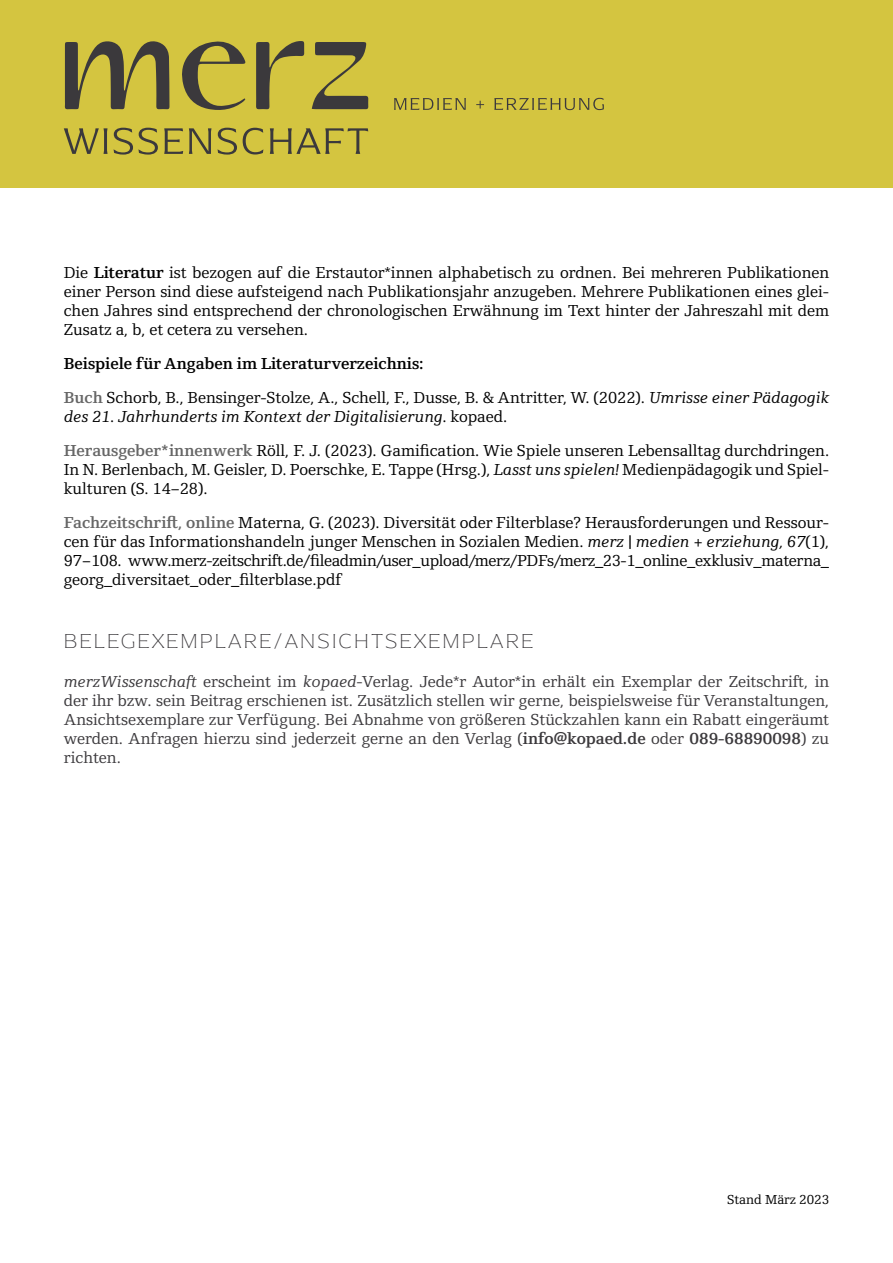
<style>
.page{position:relative;width:893px;height:1263px;background:#fff}
.page>*{position:absolute;margin:0;border:0;box-sizing:border-box;transform-origin:0 0}
.t1{font:100 21px "Arpona";letter-spacing:.1em;color:#3b393c}
.t2{font:16.5px/19px "Foundry Origin";color:#000}
.t3{font:16.5px/19px "Foundry Origin";color:#3b393c;text-align:justify}
.t4{font:13.5px "Foundry Origin";color:#000}
.s1{font-weight:600}
.s2{font-weight:600;color:#666}
.s3{font-style:italic}
</style>
<div class="page">
<div style="left:0;top:0;width:893px;height:187px;background:#d4c540"></div>
<svg style="left:394px;top:98px;width:210px;height:12px"></svg>
<svg style="left:65px;top:41px;width:104px;height:68px"></svg>
<svg style="left:312px;top:42px;width:56px;height:67px"></svg>
<svg style="left:182px;top:41px;width:64px;height:69px"></svg>
<svg style="left:256px;top:41px;width:48px;height:68px"></svg>
<svg style="left:64px;top:128px;width:304px;height:27px"></svg>
<p class="t2" style="left:64px;top:263px;width:767px;text-align:justify">Die <span class="s1">Literatur</span> ist bezogen auf die Erstautor*innen alphabetisch zu ordnen. Bei mehreren Publikationen einer Person sind diese aufsteigend nach Publikationsjahr anzugeben. Mehrere Publikationen eines glei&shy;chen Jahres sind entsprechend der chronologischen Erwähnung im Text hinter der Jahreszahl mit dem Zusatz a, b, et cetera zu versehen.</p>
<p class="t2" style="left:64px;top:346px;width:767px;line-height:33.9px"><span class="s1">Beispiele für Angaben im Literaturverzeichnis:<br></span><span class="s2">Buch</span> Schorb, B., Bensinger-Stolze, A., Schell, F., Dusse, B. &amp; Antritter, W. (2022). <span class="s3">Umrisse einer Pädagogik</span></p>
<p class="t2" style="left:64px;top:399px;width:767px;line-height:33.9px"><span class="s3">des 21. Jahrhunderts im Kontext der Digitalisierung</span>. kopaed.<br><span class="s2">Herausgeber*innenwerk</span> Röll, F. J. (2023). Gamification. Wie Spiele unseren Lebensalltag durchdringen.</p>
<p class="t2" style="left:64px;top:460px;width:767px">In N. Berlenbach, M. Geisler, D. Poerschke, E. Tappe (Hrsg.), <span class="s3">Lasst uns spielen!</span> Medienpädagogik und Spiel&shy;kulturen (S. 14–28).</p>
<p class="t2" style="left:64px;top:513px;width:767px;text-align:justify"><span class="s2">Fachzeitschrift, online</span> Materna, G. (2023). Diversität oder Filterblase? Herausforderungen und Ressour&shy;cen für das Informationshandeln junger Menschen in Sozialen Medien. <span class="s3">merz | medien + erziehung, 67</span>(1), 97–108. www.merz-zeitschrift.de/fileadmin/user_upload/merz/PDFs/merz_23-1_online_exklusiv_materna_ georg_diversitaet_oder_filterblase.pdf</p>
<p class="t1" style="left:64px;top:628px;width:471px">BELEGEXEMPLARE/ANSICHTSEXEMPLARE</p>
<p class="t3" style="left:64px;top:672px;width:767px"><span class="s3">merzWissenschaft</span> erscheint im <span class="s3">kopaed</span>-Verlag. Jede*r Autor*in erhält ein Exemplar der Zeitschrift, in der ihr bzw. sein Beitrag erschienen ist. Zusätzlich stellen wir gerne, beispielsweise für Veranstaltungen, Ansichtsexemplare zur Verfügung. Bei Abnahme von größeren Stückzahlen kann ein Rabatt eingeräumt werden. Anfragen hierzu sind jederzeit gerne an den Verlag (<span class="s1">info@kopaed.de</span> oder <span class="s1">089-68890098</span>) zu richten.</p>
<p class="t4" style="left:727px;top:1192px;width:104px">Stand März 2023</p>
</div>
